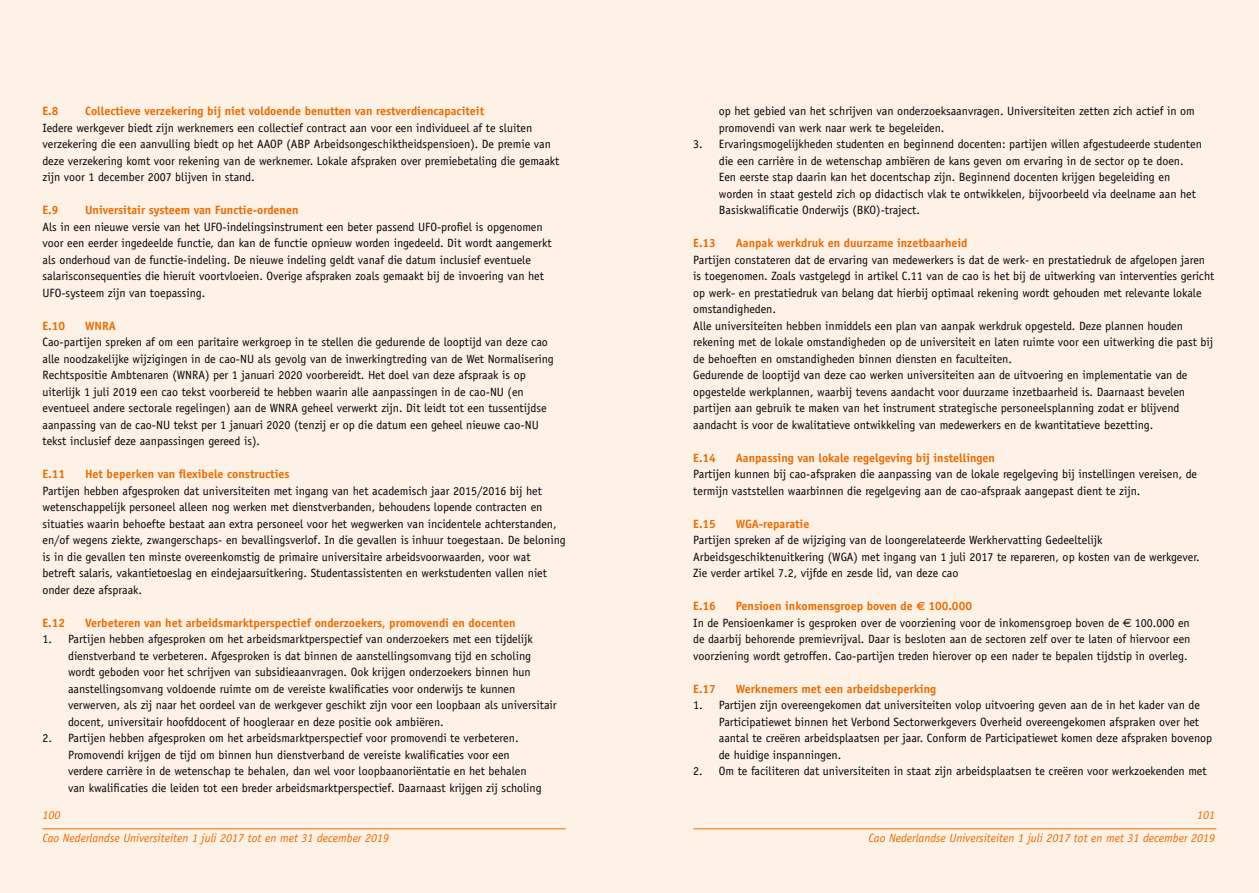
<style>
.page{position:relative;width:1259px;height:893px;background:#fff}
.page>*{position:absolute;margin:0;border:0;box-sizing:border-box;transform-origin:0 0}
.t1{font:12px/16.5px "Officina Sans";color:#000}
.t2{font:700 12px "Officina Sans";color:#ed6a00}
.t3{font:italic 12px "Officina Sans";color:#ed6a00}
.s1{font-weight:700;color:#ed6a00}
.s2{font-family:"Euro Sans";font-weight:700;color:#ed6a00}
.s3{font-family:"Euro Sans"}
</style>
<div class="page">
<div style="left:629px;top:0;width:630px;height:893px;background:#fef2e7"></div>
<hr style="left:693px;top:828px;width:523px;height:1px;background:#ed6a00">
<div style="left:0;top:0;width:629px;height:893px;background:#fef2e7"></div>
<hr style="left:43px;top:828px;width:523px;height:1px;background:#ed6a00">
<p class="t2" style="left:43px;top:104px;width:17px">E.8</p>
<p class="t2" style="left:85px;top:104px;width:400px">Collectieve verzekering bij niet voldoende benutten van restverdiencapaciteit</p>
<p class="t1" style="left:43px;top:120px;width:518px">Iedere werkgever biedt zijn werknemers een collectief contract aan voor een individueel af te sluiten verzekering die een aanvulling biedt op het AAOP (ABP Arbeidsongeschiktheidspensioen). De premie van deze verzekering komt voor rekening van de werknemer. Lokale afspraken over premiebetaling die gemaakt zijn voor 1 december 2007 blijven in stand.</p>
<p class="t2" style="left:43px;top:203px;width:17px">E.9</p>
<p class="t2" style="left:85px;top:203px;width:215px">Universitair systeem van Functie-ordenen</p>
<p class="t1" style="left:43px;top:219px;width:510px">Als in een nieuwe versie van het UFO-indelingsinstrument een beter passend UFO-profiel is opgenomen voor een eerder ingedeelde functie, dan kan de functie opnieuw worden ingedeeld. Dit wordt aangemerkt als onderhoud van de functie-indeling. De nieuwe indeling geldt vanaf die datum inclusief eventuele salarisconsequenties die hieruit voortvloeien. Overige afspraken zoals gemaakt bij de invoering van het UFO-systeem zijn van toepassing.</p>
<p class="t2" style="left:43px;top:318px;width:24px">E.10</p>
<p class="t2" style="left:85px;top:318px;width:32px">WNRA</p>
<p class="t1" style="left:43px;top:334px;width:513px">Cao-partijen spreken af om een paritaire werkgroep in te stellen die gedurende de looptijd van deze cao alle noodzakelijke wijzigingen in de cao-NU als gevolg van de inwerkingtreding van de Wet Normalisering Rechtspositie Ambtenaren (WNRA) per 1 januari 2020 voorbereidt. Het doel van deze afspraak is op uiterlijk 1 juli 2019 een cao tekst voorbereid te hebben waarin alle aanpassingen in de cao-NU (en eventueel andere sectorale regelingen) aan de WNRA geheel verwerkt zijn. Dit leidt tot een tussentijdse aanpassing van de cao-NU tekst per 1 januari 2020 (tenzij er op die datum een geheel nieuwe cao-NU tekst inclusief deze aanpassingen gereed is).</p>
<p class="t2" style="left:43px;top:467px;width:24px">E.11</p>
<p class="t2" style="left:85px;top:467px;width:206px">Het beperken van flexibele constructies</p>
<p class="t1" style="left:43px;top:483px;width:525px">Partijen hebben afgesproken dat universiteiten met ingang van het academisch jaar 2015/2016 bij het wetenschappelijk personeel alleen nog werken met dienstverbanden, behoudens lopende contracten en situaties waarin behoefte bestaat aan extra personeel voor het wegwerken van incidentele achterstanden, en/of wegens ziekte, zwangerschaps- en bevallingsverlof. In die gevallen is inhuur toegestaan. De beloning is in die gevallen ten minste overeenkomstig de primaire universitaire arbeidsvoorwaarden, voor wat betreft salaris, vakantietoeslag en eindejaarsuitkering. Studentassistenten en werkstudenten vallen niet onder deze afspraak.</p>
<p class="t2" style="left:43px;top:615px;width:24px">E.12</p>
<p class="t2" style="left:85px;top:615px;width:432px">Verbeteren van het arbeidsmarktperspectief onderzoekers, promovendi en docenten</p>
<p class="t1" style="left:68px;top:631px;width:490px;text-indent:-26px">1. Partijen hebben afgesproken om het arbeidsmarktperspectief van onderzoekers met een tijdelijk dienstverband te verbeteren. Afgesproken is dat binnen de aanstellingsomvang tijd en scholing wordt geboden voor het schrijven van subsidieaanvragen. Ook krijgen onderzoekers binnen hun aanstellingsomvang voldoende ruimte om de vereiste kwalificaties voor onderwijs te kunnen verwerven, als zij naar het oordeel van de werkgever geschikt zijn voor een loopbaan als universitair docent, universitair hoofddocent of hoogleraar en deze positie ook ambiëren.</p>
<p class="t1" style="left:68px;top:730px;width:475px;text-indent:-26px">2. Partijen hebben afgesproken om het arbeidsmarktperspectief voor promovendi te verbeteren.<br>Promovendi krijgen de tijd om binnen hun dienstverband de vereiste kwalificaties voor een verdere carrière in de wetenschap te behalen, dan wel voor loopbaanoriëntatie en het behalen van kwalificaties die leiden tot een breder arbeidsmarktperspectief. Daarnaast krijgen zij scholing</p>
<p class="t1" style="left:719px;top:103px;width:477px">op het gebied van het schrijven van onderzoeksaanvragen. Universiteiten zetten zich actief in om promovendi van werk naar werk te begeleiden.</p>
<p class="t1" style="left:719px;top:136px;width:484px;text-indent:-26px">3. Ervaringsmogelijkheden studenten en beginnend docenten: partijen willen afgestudeerde studenten die een carrière in de wetenschap ambiëren de kans geven om ervaring in de sector op te doen.<br>Een eerste stap daarin kan het docentschap zijn. Beginnend docenten krijgen begeleiding en worden in staat gesteld zich op didactisch vlak te ontwikkelen, bijvoorbeeld via deelname aan het Basiskwalificatie Onderwijs (BKO)-traject.</p>
<p class="t2" style="left:693px;top:236px;width:24px">E.13</p>
<p class="t2" style="left:736px;top:236px;width:233px">Aanpak werkdruk en duurzame inzetbaarheid</p>
<p class="t1" style="left:693px;top:252px;width:522px">Partijen constateren dat de ervaring van medewerkers is dat de werk- en prestatiedruk de afgelopen jaren is toegenomen. Zoals vastgelegd in artikel C.11 van de cao is het bij de uitwerking van interventies gericht op werk- en prestatiedruk van belang dat hierbij optimaal rekening wordt gehouden met relevante lokale omstandigheden.<br>Alle universiteiten hebben inmiddels een plan van aanpak werkdruk opgesteld. Deze plannen houden rekening met de lokale omstandigheden op de universiteit en laten ruimte voor een uitwerking die past bij de behoeften en omstandigheden binnen diensten en faculteiten.<br>Gedurende de looptijd van deze cao werken universiteiten aan de uitvoering en implementatie van de opgestelde werkplannen, waarbij tevens aandacht voor duurzame inzetbaarheid is. Daarnaast bevelen partijen aan gebruik te maken van het instrument strategische personeelsplanning zodat er blijvend aandacht is voor de kwalitatieve ontwikkeling van medewerkers en de kwantitatieve bezetting.</p>
<p class="t2" style="left:693px;top:450px;width:24px">E.14</p>
<p class="t2" style="left:736px;top:450px;width:261px">Aanpassing van lokale regelgeving bij instellingen</p>
<p class="t1" style="left:693px;top:466px;width:505px">Partijen kunnen bij cao-afspraken die aanpassing van de lokale regelgeving bij instellingen vereisen, de termijn vaststellen waarbinnen die regelgeving aan de cao-afspraak aangepast dient te zijn.</p>
<p class="t2" style="left:693px;top:516px;width:24px">E.15</p>
<p class="t2" style="left:736px;top:516px;width:75px">WGA-reparatie</p>
<p class="t1" style="left:693px;top:532px;width:508px">Partijen spreken af de wijziging van de loongerelateerde Werkhervatting Gedeeltelijk<br>Arbeidsgeschiktenuitkering (WGA) met ingang van 1 juli 2017 te repareren, op kosten van de werkgever.<br>Zie verder artikel 7.2, vijfde en zesde lid, van deze cao</p>
<p class="t2" style="left:693px;top:599px;width:24px">E.16</p>
<p class="t1" style="left:693px;top:598px;width:498px;text-indent:43px"><span class="s1">Pensioen inkomensgroep boven de</span> <span class="s2">€</span> <span class="s1">100.000<br></span>In de Pensioenkamer is gesproken over de voorziening voor de inkomensgroep boven de <span class="s3">€</span> 100.000 en de daarbij behorende premievrijval. Daar is besloten aan de sectoren zelf over te laten of hiervoor een voorziening wordt getroffen. Cao-partijen treden hierover op een nader te bepalen tijdstip in overleg.</p>
<p class="t2" style="left:693px;top:681px;width:24px">E.17</p>
<p class="t2" style="left:736px;top:681px;width:202px">Werknemers met een arbeidsbeperking</p>
<p class="t1" style="left:719px;top:697px;width:495px;text-indent:-26px">1. Partijen zijn overeengekomen dat universiteiten volop uitvoering geven aan de in het kader van de Participatiewet binnen het Verbond Sectorwerkgevers Overheid overeengekomen afspraken over het aantal te creëren arbeidsplaatsen per jaar. Conform de Participatiewet komen deze afspraken bovenop de huidige inspanningen.</p>
<p class="t1" style="left:693px;top:763px;width:515px">2. Om te faciliteren dat universiteiten in staat zijn arbeidsplaatsen te creëren voor werkzoekenden met</p>
<p class="t3" style="left:43px;top:808px;width:19px">100</p>
<p class="t3" style="left:1197px;top:808px;width:19px">101</p>
<p class="t3" style="left:43px;top:831px;width:348px">Cao Nederlandse Universiteiten 1 juli 2017 tot en met 31 december 2019</p>
<p class="t3" style="left:868px;top:831px;width:348px">Cao Nederlandse Universiteiten 1 juli 2017 tot en met 31 december 2019</p>
</div>
